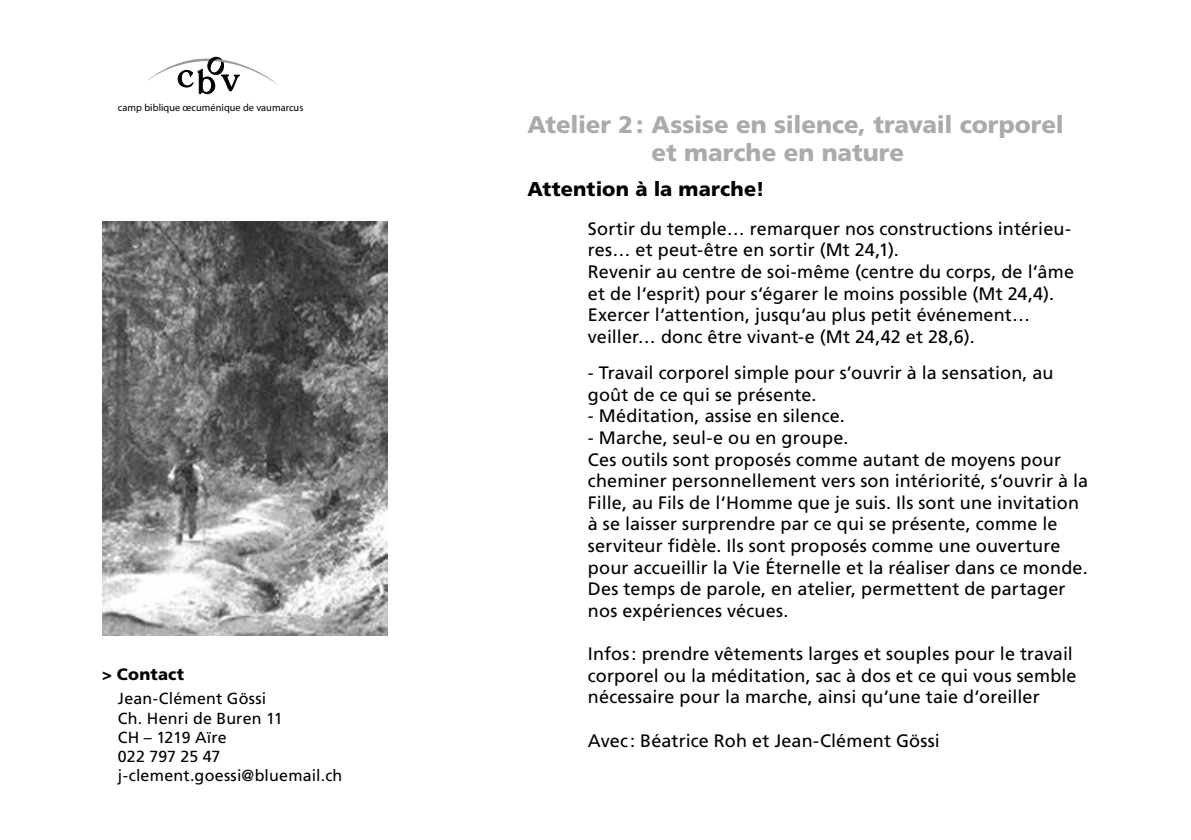
<style>
.page{position:relative;width:1191px;height:840px;background:#fff}
.page>*{position:absolute;margin:0;border:0;box-sizing:border-box;transform-origin:0 0}
.t1{font:900 24px/28.8px "Frutiger LT";color:#acabaa}
.t2{font:900 20px "Frutiger LT";letter-spacing:.005em;color:#000}
.t3{font:18px/21.6px "Frutiger LT";letter-spacing:.01em;color:#000}
.t4{font:900 16.4px "Frutiger LT";letter-spacing:.015em;color:#000}
.t5{font:16px/19.2px "Frutiger LT";letter-spacing:.01em;color:#000}
.t6{font:10.4px "Myriad Pro";letter-spacing:.005em;color:#000}
</style>
<div class="page">
<svg style="left:147px;top:57px;width:131px;height:38px"></svg>
<img style="left:102px;top:221px;width:285px;height:414px">
<p class="t6" style="left:118px;top:101px;width:187px">camp biblique œcuménique de vaumarcus</p>
<p class="t4" style="left:102px;top:663px;width:84px">&gt; Contact</p>
<p class="t5" style="left:118px;top:689px;width:226px">Jean-Clément Gössi<br>Ch. Henri de Buren 11<br>CH – 1219 Aïre<br>022 797 25 47 j-clement.goessi@bluemail.ch</p>
<h1 class="t1" style="left:651px;top:110px;width:414px;text-indent:-124px">Atelier 2: Assise en silence, travail corporel et marche en nature</h1>
<p class="t2" style="left:527px;top:177px;width:239px">Attention à la marche!</p>
<p class="t3" style="left:588px;top:218px;width:487px">Sortir du temple… remarquer nos constructions intérieu&shy;res… et peut-être en sortir (Mt 24,1).<br>Revenir au centre de soi-même (centre du corps, de l‘âme et de l‘esprit) pour s‘égarer le moins possible (Mt 24,4).<br>Exercer l‘attention, jusqu‘au plus petit événement… veiller… donc être vivant-e (Mt 24,42 et 28,6).</p>
<p class="t3" style="left:588px;top:362px;width:467px">- Travail corporel simple pour s’ouvrir à la sensation, au goût de ce qui se présente.</p>
<p class="t3" style="left:588px;top:405px;width:258px">- Méditation, assise en silence.</p>
<p class="t3" style="left:588px;top:426px;width:502px">- Marche, seul-e ou en groupe.<br>Ces outils sont proposés comme autant de moyens pour cheminer personnellement vers son intériorité, s‘ouvrir à la Fille, au Fils de l‘Homme que je suis. Ils sont une invitation à se laisser surprendre par ce qui se présente, comme le serviteur fidèle. Ils sont proposés comme une ouverture pour accueillir la Vie Éternelle et la réaliser dans ce monde.<br>Des temps de parole, en atelier, permettent de partager nos expériences vécues.</p>
<p class="t3" style="left:588px;top:642px;width:490px">Infos: prendre vêtements larges et souples pour le travail corporel ou la méditation, sac à dos et ce qui vous semble nécessaire pour la marche, ainsi qu‘une taie d‘oreiller</p>
<p class="t3" style="left:588px;top:729px;width:353px">Avec : Béatrice Roh et Jean-Clément Gössi</p>
</div>
